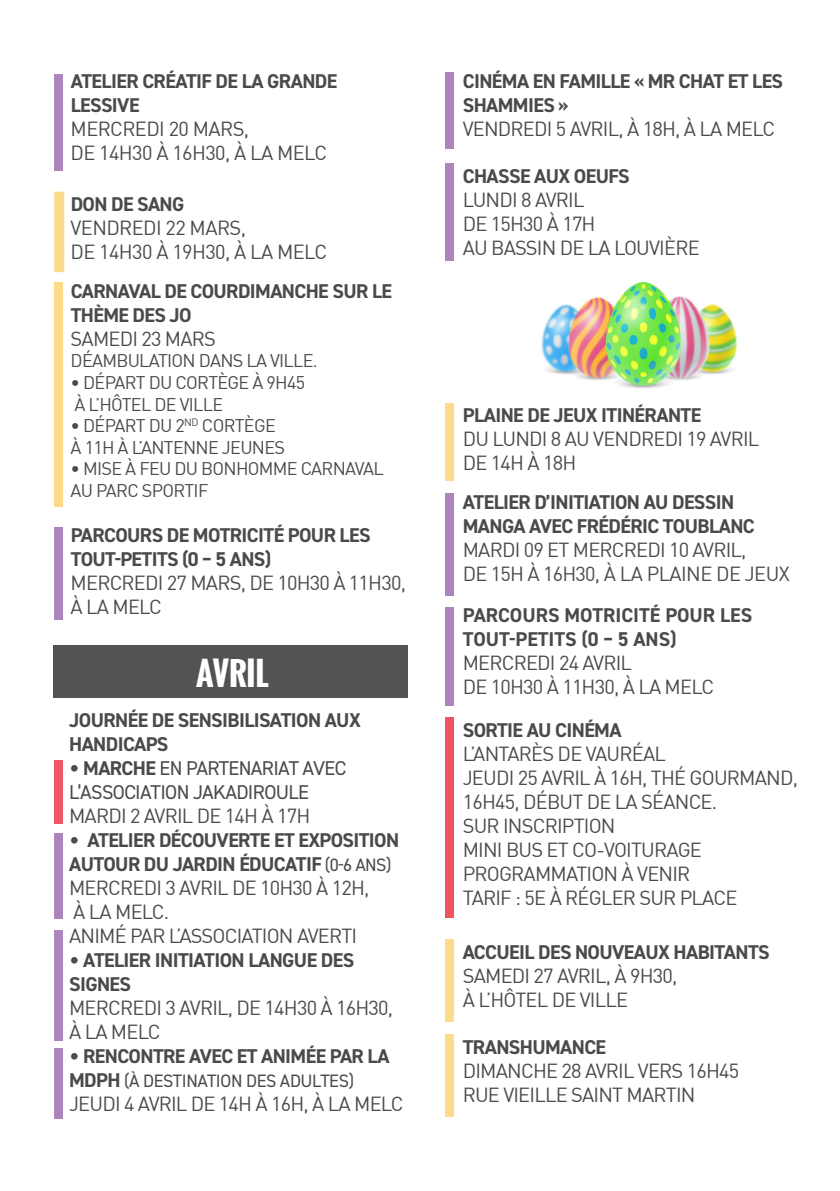
<style>
.page{position:relative;width:840px;height:1191px;background:#fff}
.page>*{position:absolute;margin:0;border:0;box-sizing:border-box;transform-origin:0 0}
.t1{font:700 32px "Oswald";color:#fff}
.t2{font:20px/24px "DIN";letter-spacing:-.04em;color:#494a4b}
.t3{font:700 20px/24px "DIN2014";letter-spacing:-.03em;color:#494a4b}
.t4{font:20px/24px "DIN2014";letter-spacing:-.03em;color:#494a4b}
.t5{font:700 20px/24px "DIN2014";color:#494a4b}
.t6{font:18px/21.6px "DIN";letter-spacing:-.04em;color:#494a4b}
.t7{font:18px "DIN2014";letter-spacing:-.02em;color:#494a4b}
.s1{font-family:"DIN"}
.s2{font-weight:700}
.s3{font-family:"DIN";font-weight:400}
.s4{font-weight:400;font-size:18px}
.s5{font-weight:700;font-size:20px}
</style>
<div class="page">
<div style="left:444px;top:717px;width:9px;height:200px;background:#ef5561"></div>
<div style="left:444px;top:607px;width:9px;height:98px;background:#ac85bc"></div>
<div style="left:54px;top:527px;width:9px;height:92px;background:#ac85bc"></div>
<div style="left:444px;top:403px;width:9px;height:77px;background:#feda8b"></div>
<div style="left:54px;top:74px;width:9px;height:97px;background:#ac85bc"></div>
<div style="left:54px;top:645px;width:354px;height:52px;background:#535355"></div>
<img style="left:541px;top:282px;width:197px;height:107px">
<div style="left:54px;top:282px;width:9px;height:224px;background:#fed98a"></div>
<div style="left:444px;top:72px;width:9px;height:77px;background:#ac85bc"></div>
<div style="left:444px;top:163px;width:9px;height:97px;background:#ac85bc"></div>
<div style="left:444px;top:1034px;width:9px;height:82px;background:#feda8b"></div>
<div style="left:444px;top:493px;width:9px;height:102px;background:#ac85bc"></div>
<div style="left:54px;top:192px;width:10px;height:80px;background:#feda8b;border:2px solid #feda8b"></div>
<div style="left:54px;top:833px;width:8px;height:85px;background:#ac85bc"></div>
<div style="left:444px;top:939px;width:9px;height:82px;background:#feda8b"></div>
<div style="left:54px;top:761px;width:8px;height:63px;background:#ef5562"></div>
<div style="left:54px;top:930px;width:8px;height:110px;background:#ac85bc"></div>
<div style="left:54px;top:1048px;width:8px;height:71px;background:#ac85bc"></div>
<p class="t3" style="left:71px;top:69px;width:268px">ATELIER CRÉATIF DE LA GRANDE<br>LESSIVE</p>
<p class="t2" style="left:71px;top:116px;width:180px">MERCREDI 20 MARS,</p>
<p class="t2" style="left:71px;top:140px;width:258px">DE 14H30 À 16H30, À LA MELC</p>
<p class="t3" style="left:71px;top:192px;width:115px">DON DE SANG</p>
<p class="t2" style="left:71px;top:215px;width:177px">VENDREDI 22 MARS,</p>
<p class="t2" style="left:71px;top:239px;width:258px">DE 14H30 À 19H30, À LA MELC</p>
<p class="t3" style="left:71px;top:278px;width:323px">CARNAVAL DE COURDIMANCHE SUR LE<br>THÈME DES JO</p>
<p class="t2" style="left:71px;top:326px;width:147px">SAMEDI 23 MARS</p>
<p class="t6" style="left:71px;top:350px;width:248px">DÉAMBULATION DANS LA VILLE.</p>
<p class="t6" style="left:71px;top:371px;width:236px">• DÉPART DU CORTÈGE À 9H45</p>
<p class="t6" style="left:74px;top:393px;width:150px">À L’HÔTEL DE VILLE</p>
<p class="t6" style="left:71px;top:414px;width:206px">• DÉPART DU 2<sup>ND</sup> CORTÈGE</p>
<p class="t6" style="left:71px;top:436px;width:216px">À 11H À L’ANTENNE JEUNES</p>
<p class="t6" style="left:71px;top:458px;width:314px">• MISE À FEU DU BONHOMME CARNAVAL<br>AU PARC SPORTIF</p>
<p class="t3" style="left:71px;top:523px;width:301px">PARCOURS DE MOTRICITÉ POUR LES<br>TOUT-PETITS (0 – 5 ANS)</p>
<p class="t2" style="left:71px;top:571px;width:336px">MERCREDI 27 MARS, DE 10H30 À 11H30,<br>À LA MELC</p>
<p class="t1" style="left:196px;top:649px;width:74px">AVRIL</p>
<p class="t3" style="left:69px;top:708px;width:293px">JOURNÉE DE SENSIBILISATION AUX<br>HANDICAPS</p>
<p class="t4" style="left:69px;top:756px;width:278px"><span class="s1">•</span> <span class="s2">MARCHE</span> EN PARTENARIAT AVEC<br>L’ASSOCIATION JAKADIROULE</p>
<p class="t2" style="left:69px;top:803px;width:243px">MARDI 2 AVRIL DE 14H À 17H</p>
<p class="t3" style="left:69px;top:828px;width:331px"><span class="s3">•</span> ATELIER DÉCOUVERTE ET EXPOSITION<br>AUTOUR DU JARDIN ÉDUCATIF <span class="s4">(0-6 ANS)<br></span><span class="s3">MERCREDI 3 AVRIL DE 10H30 À 12H,</span></p>
<p class="t2" style="left:73px;top:899px;width:97px">À LA MELC.</p>
<p class="t2" style="left:69px;top:923px;width:289px">ANIMÉ PAR L’ASSOCIATION AVERTI</p>
<p class="t3" style="left:69px;top:948px;width:286px"><span class="s3">•</span> ATELIER INITIATION LANGUE DES<br>SIGNES</p>
<p class="t2" style="left:69px;top:995px;width:325px">MERCREDI 3 AVRIL, DE 14H30 À 16H30,</p>
<p class="t2" style="left:69px;top:1019px;width:93px">À LA MELC</p>
<p class="t3" style="left:69px;top:1044px;width:322px"><span class="s3">•</span> RENCONTRE AVEC ET ANIMÉE PAR LA</p>
<p class="t7" style="left:69px;top:1070px;width:286px"><span class="s5">MDPH</span> (À DESTINATION DES ADULTES)</p>
<p class="t2" style="left:69px;top:1091px;width:336px">JEUDI 4 AVRIL DE 14H À 16H, À LA MELC</p>
<p class="t3" style="left:462px;top:69px;width:321px">CINÉMA EN FAMILLE « MR CHAT ET LES<br>SHAMMIES »</p>
<p class="t2" style="left:462px;top:116px;width:314px">VENDREDI 5 AVRIL, À 18H, À LA MELC</p>
<p class="t3" style="left:462px;top:163px;width:168px">CHASSE AUX OEUFS</p>
<p class="t2" style="left:462px;top:187px;width:123px">LUNDI 8 AVRIL</p>
<p class="t2" style="left:462px;top:211px;width:238px">DE 15H30 À 17H<br>AU BASSIN DE LA LOUVIÈRE</p>
<p class="t3" style="left:462px;top:403px;width:240px">PLAINE DE JEUX ITINÉRANTE</p>
<p class="t2" style="left:462px;top:427px;width:298px">DU LUNDI 8 AU VENDREDI 19 AVRIL</p>
<p class="t2" style="left:462px;top:451px;width:115px">DE 14H À 18H</p>
<p class="t3" style="left:462px;top:490px;width:293px">ATELIER D’INITIATION AU DESSIN<br>MANGA AVEC FRÉDÉRIC TOUBLANC</p>
<p class="t2" style="left:462px;top:537px;width:285px">MARDI 09 ET MERCREDI 10 AVRIL,</p>
<p class="t2" style="left:462px;top:561px;width:328px">DE 15H À 16H30, À LA PLAINE DE JEUX</p>
<p class="t5" style="left:462px;top:603px;width:291px">PARCOURS MOTRICITÉ POUR LES<br>TOUT-PETITS (0 – 5 ANS)</p>
<p class="t2" style="left:462px;top:651px;width:171px">MERCREDI 24 AVRIL</p>
<p class="t2" style="left:462px;top:675px;width:253px">DE 10H30 À 11H30, À LA MELC</p>
<p class="t3" style="left:462px;top:718px;width:160px">SORTIE AU CINÉMA</p>
<p class="t2" style="left:462px;top:741px;width:204px">L’ANTARÈS DE VAURÉAL</p>
<p class="t2" style="left:462px;top:765px;width:336px">JEUDI 25 AVRIL À 16H, THÉ GOURMAND,<br>16H45, DÉBUT DE LA SÉANCE.</p>
<p class="t2" style="left:462px;top:813px;width:154px">SUR INSCRIPTION</p>
<p class="t2" style="left:462px;top:837px;width:240px">MINI BUS ET CO-VOITURAGE</p>
<p class="t2" style="left:462px;top:861px;width:229px">PROGRAMMATION À VENIR</p>
<p class="t2" style="left:462px;top:885px;width:276px">TARIF : 5E À RÉGLER SUR PLACE</p>
<p class="t3" style="left:462px;top:939px;width:308px">ACCUEIL DES NOUVEAUX HABITANTS</p>
<p class="t2" style="left:462px;top:963px;width:216px">SAMEDI 27 AVRIL, À 9H30,</p>
<p class="t2" style="left:462px;top:987px;width:167px">À L’HÔTEL DE VILLE</p>
<p class="t3" style="left:462px;top:1034px;width:145px">TRANSHUMANCE</p>
<p class="t2" style="left:462px;top:1058px;width:278px">DIMANCHE 28 AVRIL VERS 16H45</p>
<p class="t2" style="left:462px;top:1082px;width:234px">RUE VIEILLE SAINT MARTIN</p>
</div>
